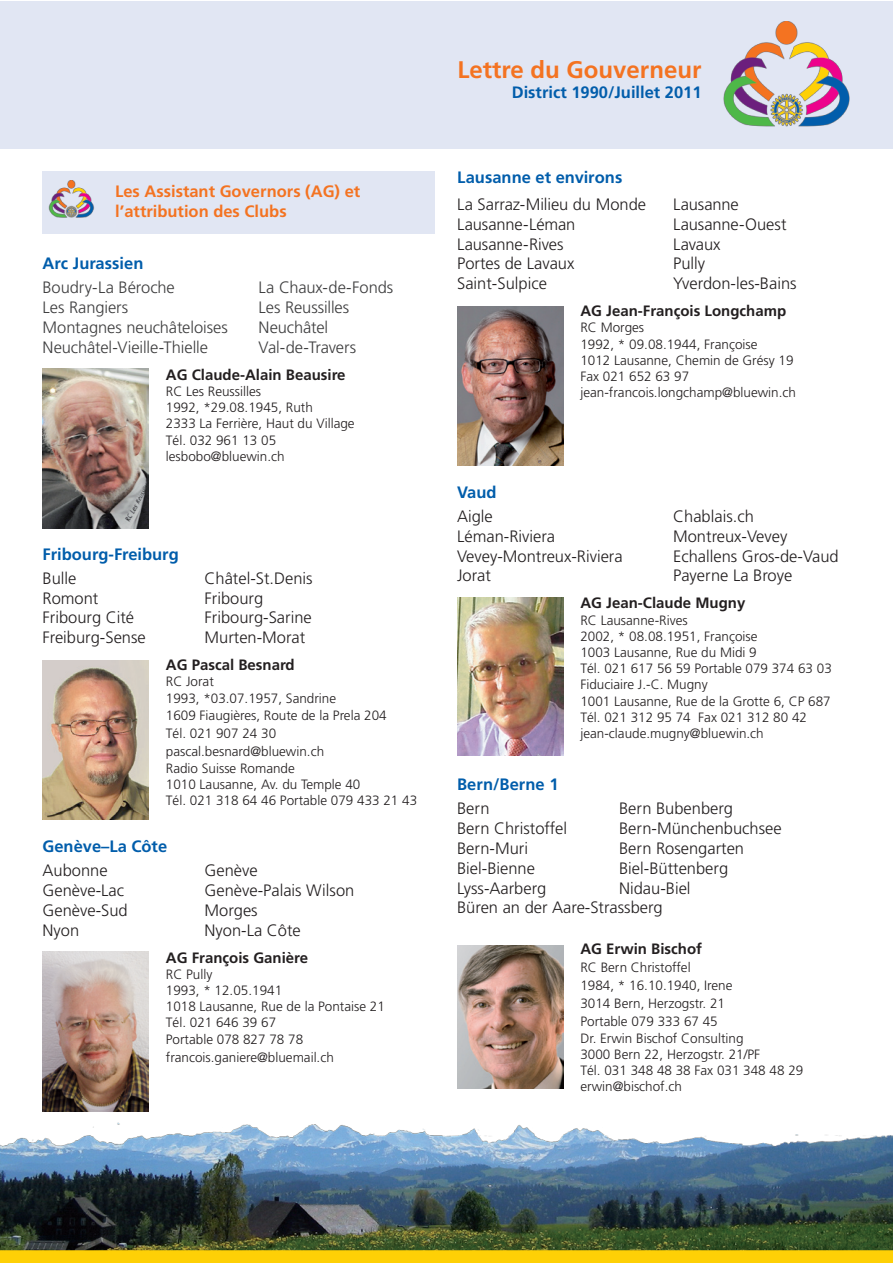
<style>
.page{position:relative;width:893px;height:1263px;background:#fff}
.page>*{position:absolute;margin:0;border:0;box-sizing:border-box;transform-origin:0 0}
.t1{font:700 24px "Frutiger";color:#f47321}
.t2{font:300 16.5px/19.8px "Frutiger";color:#231f20}
.t3{font:300 16.5px "Frutiger";letter-spacing:-.005em;color:#3e3e3f}
.t4{font:700 16.5px "Frutiger";color:#015dab}
.t5{font:700 16.5px/19.8px "Frutiger";color:#f47321}
.t6{font:700 15px "Frutiger";color:#231f20}
.t7{font:300 13.5px/16.2px "Frutiger";color:#231f20}
</style>
<div class="page">
<div style="left:0;top:1px;width:892px;height:148px;background:#e1e6f3"></div>
<img style="left:723px;top:21px;width:127px;height:106px">
<img style="left:0;top:1123px;width:892px;height:127px">
<div style="left:0;top:1250px;width:892px;height:13px;background:#fed006"></div>
<div style="left:43px;top:171px;width:392px;height:63px;background:#e1e6f3"></div>
<img style="left:48px;top:180px;width:46px;height:38px">
<img style="left:43px;top:951px;width:106px;height:160px">
<img style="left:457px;top:306px;width:106px;height:160px">
<img style="left:43px;top:660px;width:106px;height:159px">
<img style="left:43px;top:369px;width:106px;height:159px">
<img style="left:457px;top:945px;width:106px;height:143px">
<img style="left:457px;top:597px;width:106px;height:159px">
<p class="t5" style="left:115px;top:181px;width:247px">Les Assistant Governors (AG) et l’attribution des Clubs</p>
<p class="t4" style="left:43px;top:254px;width:103px">Arc Jurassien</p>
<p class="t3" style="left:43px;top:278px;width:134px">Boudry-La Béroche</p>
<p class="t3" style="left:259px;top:278px;width:136px">La Chaux-de-Fonds</p>
<p class="t3" style="left:43px;top:298px;width:87px">Les Rangiers</p>
<p class="t3" style="left:259px;top:298px;width:92px">Les Reussilles</p>
<p class="t3" style="left:43px;top:318px;width:187px">Montagnes neuchâteloises</p>
<p class="t3" style="left:259px;top:318px;width:71px">Neuchâtel</p>
<p class="t3" style="left:43px;top:338px;width:167px">Neuchâtel-Vieille-Thielle</p>
<p class="t3" style="left:259px;top:338px;width:99px">Val-de-Travers</p>
<p class="t6" style="left:166px;top:366px;width:181px">AG Claude-Alain Beausire</p>
<p class="t7" style="left:166px;top:383px;width:190px">RC Les Reussilles<br>1992, *29.08.1945, Ruth<br>2333 La Ferrière, Haut du Village<br>Tél. 032 961 13 05 lesbobo@bluewin.ch</p>
<p class="t4" style="left:43px;top:544px;width:138px">Fribourg-Freiburg</p>
<p class="t2" style="left:43px;top:568px;width:35px">Bulle</p>
<p class="t2" style="left:205px;top:568px;width:110px">Châtel-St.Denis</p>
<p class="t2" style="left:43px;top:588px;width:57px">Romont</p>
<p class="t2" style="left:205px;top:588px;width:60px">Fribourg</p>
<p class="t2" style="left:43px;top:608px;width:93px">Fribourg Cité</p>
<p class="t2" style="left:205px;top:608px;width:109px">Fribourg-Sarine</p>
<p class="t2" style="left:43px;top:628px;width:105px">Freiburg-Sense</p>
<p class="t2" style="left:205px;top:628px;width:102px">Murten-Morat</p>
<p class="t6" style="left:166px;top:656px;width:130px">AG Pascal Besnard</p>
<p class="t7" style="left:166px;top:674px;width:172px">RC Jorat<br>1993, *03.07.1957, Sandrine</p>
<p class="t7" style="left:166px;top:707px;width:222px;line-height:18px">1609 Fiaugières, Route de la Prela 204<br>Tél. 021 907 24 30 pascal.besnard@bluewin.ch</p>
<p class="t7" style="left:166px;top:760px;width:253px">Radio Suisse Romande<br>1010 Lausanne, Av. du Temple 40<br>Tél. 021 318 64 46 Portable 079 433 21 43</p>
<p class="t4" style="left:43px;top:837px;width:126px">Genève–La Côte</p>
<p class="t2" style="left:43px;top:860px;width:67px">Aubonne</p>
<p class="t2" style="left:205px;top:860px;width:55px">Genève</p>
<p class="t2" style="left:43px;top:880px;width:83px">Genève-Lac</p>
<p class="t2" style="left:205px;top:880px;width:151px">Genève-Palais Wilson</p>
<p class="t2" style="left:43px;top:900px;width:87px">Genève-Sud</p>
<p class="t2" style="left:205px;top:900px;width:55px">Morges</p>
<p class="t2" style="left:43px;top:920px;width:38px">Nyon</p>
<p class="t2" style="left:205px;top:920px;width:98px">Nyon-La Côte</p>
<p class="t6" style="left:166px;top:948px;width:144px">AG François Ganière</p>
<p class="t7" style="left:166px;top:965px;width:221px;line-height:16.8px">RC Pully<br>1993, * 12.05.1941<br>1018 Lausanne, Rue de la Pontaise 21<br>Tél. 021 646 39 67<br>Portable 078 827 78 78 francois.ganiere@bluemail.ch</p>
<h1 class="t1" style="left:458px;top:56px;width:246px">Lettre du Gouverneur</h1>
<p class="t4" style="left:512px;top:83px;width:191px">District 1990/Juillet 2011</p>
<p class="t4" style="left:457px;top:167px;width:167px">Lausanne et environs</p>
<p class="t2" style="left:457px;top:194px;width:191px">La Sarraz-Milieu du Monde</p>
<p class="t2" style="left:673px;top:194px;width:67px">Lausanne</p>
<p class="t2" style="left:457px;top:214px;width:120px">Lausanne-Léman</p>
<p class="t2" style="left:673px;top:214px;width:115px">Lausanne-Ouest</p>
<p class="t2" style="left:457px;top:234px;width:108px">Lausanne-Rives</p>
<p class="t2" style="left:673px;top:234px;width:49px">Lavaux</p>
<p class="t2" style="left:457px;top:254px;width:119px">Portes de Lavaux</p>
<p class="t2" style="left:673px;top:254px;width:34px">Pully</p>
<p class="t2" style="left:457px;top:273px;width:91px">Saint-Sulpice</p>
<p class="t2" style="left:673px;top:273px;width:125px">Yverdon-les-Bains</p>
<p class="t6" style="left:580px;top:302px;width:207px">AG Jean-François Longchamp</p>
<p class="t7" style="left:580px;top:320px;width:217px">RC Morges<br>1992, * 09.08.1944, Françoise<br>1012 Lausanne, Chemin de Grésy 19<br>Fax 021 652 63 97 jean-francois.longchamp@bluewin.ch</p>
<p class="t4" style="left:457px;top:482px;width:41px">Vaud</p>
<p class="t2" style="left:457px;top:506px;width:37px">Aigle</p>
<p class="t2" style="left:673px;top:506px;width:82px">Chablais.ch</p>
<p class="t2" style="left:457px;top:526px;width:100px">Léman-Riviera</p>
<p class="t2" style="left:673px;top:526px;width:116px">Montreux-Vevey</p>
<p class="t2" style="left:457px;top:546px;width:167px">Vevey-Montreux-Riviera</p>
<p class="t2" style="left:673px;top:546px;width:167px">Echallens Gros-de-Vaud</p>
<p class="t2" style="left:457px;top:566px;width:35px">Jorat</p>
<p class="t2" style="left:673px;top:566px;width:121px">Payerne La Broye</p>
<p class="t6" style="left:580px;top:594px;width:167px">AG Jean-Claude Mugny</p>
<p class="t7" style="left:580px;top:612px;width:253px">RC Lausanne-Rives<br>2002, * 08.08.1951, Françoise<br>1003 Lausanne, Rue du Midi 9<br>Tél. 021 617 56 59 Portable 079 374 63 03<br>Fiduciaire J.-C. Mugny<br>1001 Lausanne, Rue de la Grotte 6, CP 687<br>Tél. 021 312 95 74 Fax 021 312 80 42 jean-claude.mugny@bluewin.ch</p>
<p class="t4" style="left:457px;top:775px;width:103px">Bern/Berne 1</p>
<p class="t2" style="left:457px;top:799px;width:34px">Bern</p>
<p class="t2" style="left:619px;top:799px;width:116px">Bern Bubenberg</p>
<p class="t2" style="left:457px;top:818px;width:112px">Bern Christoffel</p>
<p class="t2" style="left:619px;top:818px;width:164px">Bern-Münchenbuchsee</p>
<p class="t2" style="left:457px;top:838px;width:72px">Bern-Muri</p>
<p class="t2" style="left:619px;top:838px;width:127px">Bern Rosengarten</p>
<p class="t2" style="left:457px;top:858px;width:79px">Biel-Bienne</p>
<p class="t2" style="left:619px;top:858px;width:111px">Biel-Büttenberg</p>
<p class="t2" style="left:457px;top:878px;width:91px">Lyss-Aarberg</p>
<p class="t2" style="left:457px;top:878px;width:235px;text-indent:162px">Nidau-Biel<br>Büren an der Aare-Strassberg</p>
<p class="t6" style="left:580px;top:940px;width:123px">AG Erwin Bischof</p>
<p class="t7" style="left:580px;top:959px;width:154px;line-height:18px">RC Bern Christoffel<br>1984, * 16.10.1940, Irene<br>3014 Bern, Herzogstr. 21<br>Portable 079 333 67 45</p>
<p class="t7" style="left:580px;top:1030px;width:224px">Dr. Erwin Bischof Consulting<br>3000 Bern 22, Herzogstr. 21/PF<br>Tél. 031 348 48 38 Fax 031 348 48 29 erwin@bischof.ch</p>
</div>
